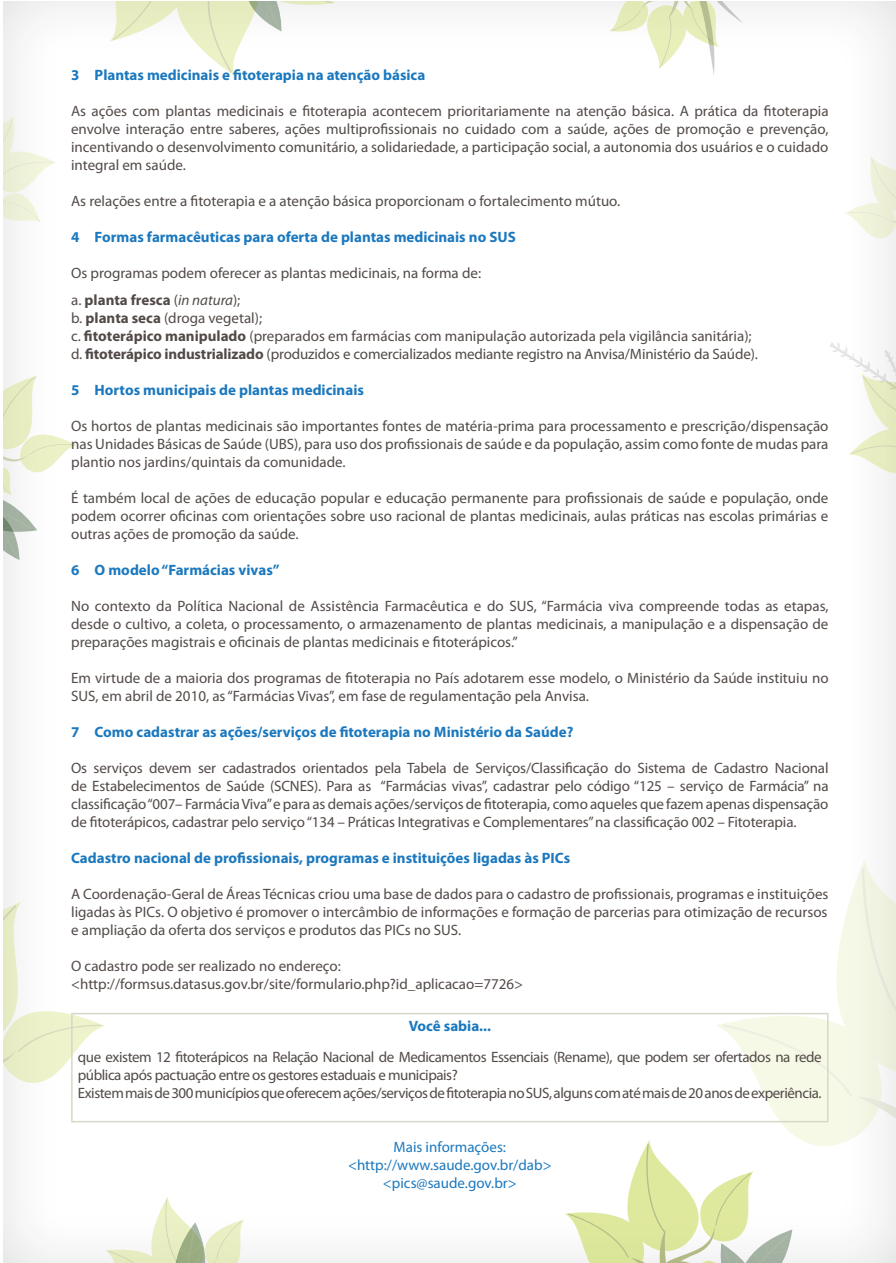
<style>
.page{position:relative;width:896px;height:1263px;background:#fff}
.page>*{position:absolute;margin:0;border:0;box-sizing:border-box;transform-origin:0 0}
.t1{font:15px/18px "Myriad Pro";color:#524a47;text-align:justify}
.t2{font:700 15px "Myriad Pro";color:#1b78be}
.t3{font:15px/18px "Myriad Pro";letter-spacing:-.03em;color:#524a47}
.t4{font:15px "Myriad Pro";color:#1b78be}
.t5{font:700 15px "Myriad Pro";color:#524a47}
.s1{font-weight:400}
.s2{font-weight:400;font-style:italic}
.s3{font-weight:700}
</style>
<div class="page">
<svg style="left:3px;top:116px;width:53px;height:109px"></svg>
<svg style="left:3px;top:902px;width:102px;height:183px"></svg>
<svg style="left:844px;top:156px;width:51px;height:83px"></svg>
<hr style="left:71px;top:1013px;width:757px;height:1px;background:#d5d8c6">
<hr style="left:71px;top:1014px;width:2px;height:107px;background:#d5d8c6">
<hr style="left:71px;top:1121px;width:757px;height:1px;background:#d5d8c6">
<svg style="left:829px;top:342px;width:67px;height:136px"></svg>
<svg style="left:105px;top:1197px;width:141px;height:66px"></svg>
<svg style="left:104px;top:1px;width:231px;height:74px"></svg>
<svg style="left:3px;top:375px;width:74px;height:185px"></svg>
<svg style="left:609px;top:1px;width:134px;height:74px"></svg>
<svg style="left:564px;top:859px;width:332px;height:404px"></svg>
<p class="t2" style="left:71px;top:65px;width:356px">3 Plantas medicinais e fitoterapia na atenção básica</p>
<p class="t1" style="left:71px;top:102px;width:759px">As ações com plantas medicinais e fitoterapia acontecem prioritariamente na atenção básica. A prática da fitoterapia envolve interação entre saberes, ações multiprofissionais no cuidado com a saúde, ações de promoção e prevenção, incentivando o desenvolvimento comunitário, a solidariedade, a participação social, a autonomia dos usuários e o cuidado integral em saúde.</p>
<p class="t1" style="left:71px;top:192px;width:550px">As relações entre a fitoterapia e a atenção básica proporcionam o fortalecimento mútuo.</p>
<p class="t2" style="left:71px;top:227px;width:446px">4 Formas farmacêuticas para oferta de plantas medicinais no SUS</p>
<p class="t1" style="left:71px;top:264px;width:411px">Os programas podem oferecer as plantas medicinais, na forma de:</p>
<p class="t5" style="left:71px;top:290px;width:171px"><span class="s1">a.</span> planta fresca <span class="s1">(</span><span class="s2">in natura</span><span class="s1">);</span></p>
<p class="t1" style="left:71px;top:308px;width:192px">b. <span class="s3">planta seca</span> (droga vegetal);</p>
<p class="t1" style="left:71px;top:326px;width:682px">c. <span class="s3">fitoterápico manipulado</span> (preparados em farmácias com manipulação autorizada pela vigilância sanitária);</p>
<p class="t1" style="left:71px;top:344px;width:688px">d. <span class="s3">fitoterápico industrializado</span> (produzidos e comercializados mediante registro na Anvisa/Ministério da Saúde).</p>
<p class="t2" style="left:71px;top:380px;width:294px">5 Hortos municipais de plantas medicinais</p>
<p class="t1" style="left:71px;top:416px;width:758px">Os hortos de plantas medicinais são importantes fontes de matéria-prima para processamento e prescrição/dispensação nas Unidades Básicas de Saúde (UBS), para uso dos profissionais de saúde e da população, assim como fonte de mudas para plantio nos jardins/quintais da comunidade.</p>
<p class="t1" style="left:71px;top:488px;width:758px">É também local de ações de educação popular e educação permanente para profissionais de saúde e população, onde podem ocorrer oficinas com orientações sobre uso racional de plantas medicinais, aulas práticas nas escolas primárias e outras ações de promoção da saúde.</p>
<p class="t2" style="left:71px;top:560px;width:210px">6 O modelo “Farmácias vivas”</p>
<p class="t1" style="left:71px;top:596px;width:758px">No contexto da Política Nacional de Assistência Farmacêutica e do SUS, “Farmácia viva compreende todas as etapas, desde o cultivo, a coleta, o processamento, o armazenamento de plantas medicinais, a manipulação e a dispensação de preparações magistrais e oficinais de plantas medicinais e fitoterápicos.”</p>
<p class="t1" style="left:71px;top:668px;width:759px">Em virtude de a maioria dos programas de fitoterapia no País adotarem esse modelo, o Ministério da Saúde instituiu no<br>SUS, em abril de 2010, as “Farmácias Vivas”, em fase de regulamentação pela Anvisa.</p>
<p class="t2" style="left:71px;top:722px;width:504px">7 Como cadastrar as ações/serviços de fitoterapia no Ministério da Saúde?</p>
<p class="t1" style="left:71px;top:758px;width:759px">Os serviços devem ser cadastrados orientados pela Tabela de Serviços/Classificação do Sistema de Cadastro Nacional de Estabelecimentos de Saúde (SCNES). Para as “Farmácias vivas”, cadastrar pelo código “125 – serviço de Farmácia” na classificação “007– Farmácia Viva” e para as demais ações/serviços de fitoterapia, como aqueles que fazem apenas dispensação de fitoterápicos, cadastrar pelo serviço “134 – Práticas Integrativas e Complementares” na classificação 002 – Fitoterapia.</p>
<p class="t2" style="left:71px;top:848px;width:500px">Cadastro nacional de profissionais, programas e instituições ligadas às PICs</p>
<p class="t1" style="left:71px;top:884px;width:758px">A Coordenação-Geral de Áreas Técnicas criou uma base de dados para o cadastro de profissionais, programas e instituições</p>
<p class="t1" style="left:71px;top:902px;width:757px">ligadas às PICs. O objetivo é promover o intercâmbio de informações e formação de parcerias para otimização de recursos</p>
<p class="t1" style="left:71px;top:920px;width:391px">e ampliação da oferta dos serviços e produtos das PICs no SUS.</p>
<p class="t1" style="left:71px;top:956px;width:271px">O cadastro pode ser realizado no endereço:</p>
<p class="t1" style="left:71px;top:974px;width:453px">&lt;http://formsus.datasus.gov.br/site/formulario.php?id_aplicacao=7726&gt;</p>
<p class="t2" style="left:408px;top:1016px;width:84px">Você sabia...</p>
<p class="t3" style="left:78px;top:1047px;width:745px">que existem 12 fitoterápicos na Relação Nacional de Medicamentos Essenciais (Rename), que podem ser ofertados na rede pública após pactuação entre os gestores estaduais e municipais?</p>
<p class="t3" style="left:78px;top:1083px;width:745px">Existem mais de 300 municípios que oferecem ações/serviços de fitoterapia no SUS, alguns com até mais de 20 anos de experiência.</p>
<p class="t4" style="left:393px;top:1138px;width:114px">Mais informações:</p>
<p class="t4" style="left:348px;top:1156px;width:205px">&lt;http://www.saude.gov.br/dab&gt;</p>
<p class="t4" style="left:383px;top:1174px;width:135px">&lt;pics@saude.gov.br&gt;</p>
</div>
